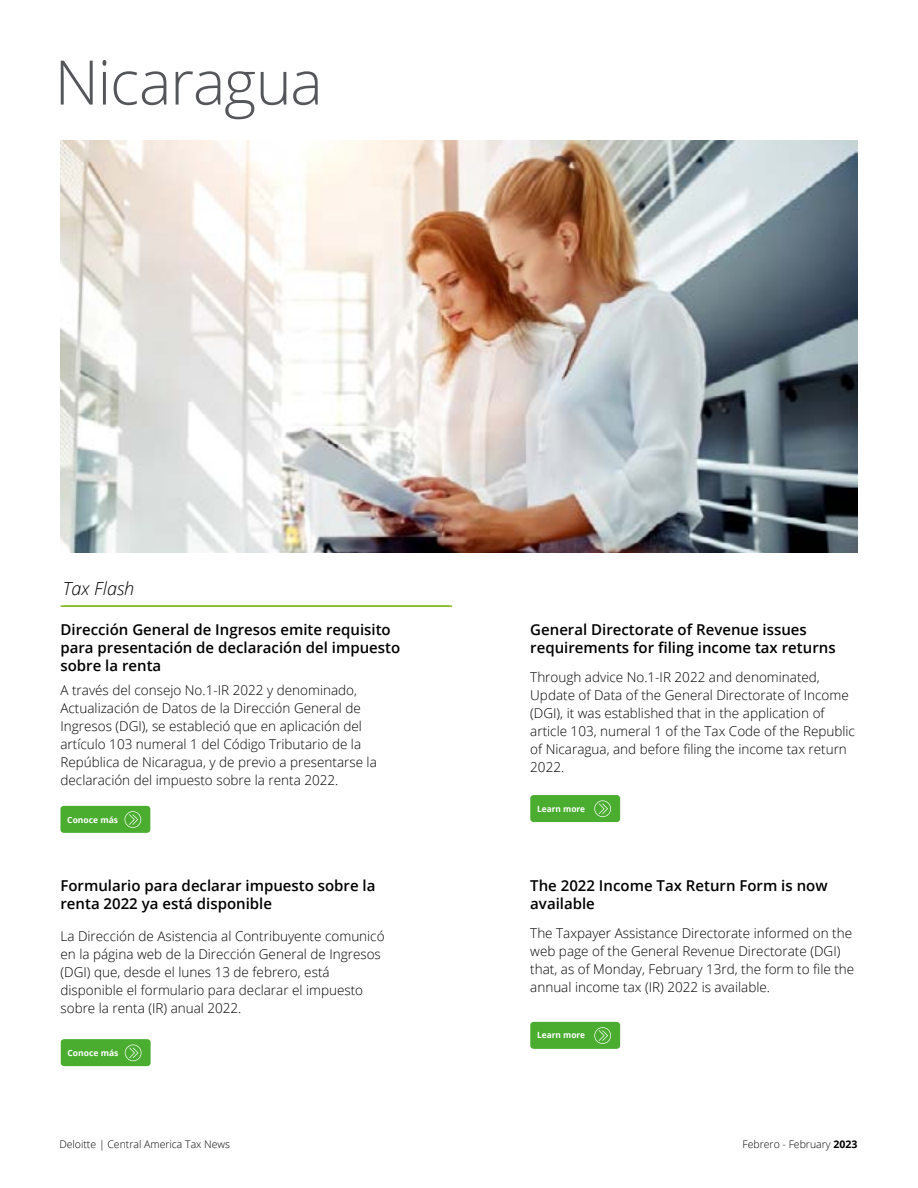
<style>
.page{position:relative;width:918px;height:1188px;background:#fff}
.page>*{position:absolute;margin:0;border:0;box-sizing:border-box;transform-origin:0 0}
.t1{font:300 61.5px "Open Sans";letter-spacing:-.02em;color:#545659}
.t2{font:italic 300 18px "Open Sans";color:#000101}
.t3{font:600 15px/18px "Open Sans";color:#000101}
.t4{font:600 15px/18px "Open Sans";color:#000}
.t5{font:300 13.5px/18px "Open Sans";color:#000101}
.t6{font:300 10.5px "Open Sans";color:#000101}
.t7{font:700 8.55px "Open Sans";color:#fff}
.s1{font-weight:700}
</style>
<div class="page">
<hr style="left:63px;top:605px;width:389px;height:2px;background:#86bc25">
<hr style="left:60px;top:605px;width:390px;height:2px;background:#86bc25">
<div style="left:530px;top:795px;width:90px;height:27px;background:#4aad30;border-radius:3px"></div>
<svg style="left:594px;top:800px;width:17px;height:17px"></svg>
<div style="left:60px;top:806px;width:90px;height:27px;background:#4aad30;border-radius:3px"></div>
<svg style="left:125px;top:811px;width:16px;height:17px"></svg>
<img style="left:60px;top:141px;width:798px;height:411px">
<div style="left:530px;top:1022px;width:90px;height:27px;background:#4aad30;border-radius:3px"></div>
<svg style="left:594px;top:1027px;width:17px;height:17px"></svg>
<div style="left:61px;top:1039px;width:90px;height:27px;background:#4aad30;border-radius:3px"></div>
<svg style="left:125px;top:1045px;width:16px;height:16px"></svg>
<h1 class="t1" style="left:55px;top:40px;width:270px">Nicaragua</h1>
<h2 class="t2" style="left:63px;top:576px;width:73px">Tax Flash</h2>
<p class="t3" style="left:60px;top:620px;width:341px">Dirección General de Ingresos emite requisito para presentación de declaración del impuesto sobre la renta</p>
<p class="t5" style="left:60px;top:681px;width:318px">A través del consejo No.1-IR 2022 y denominado, Actualización de Datos de la Dirección General de Ingresos (DGI), se estableció que en aplicación del artículo 103 numeral 1 del Código Tributario de la República de Nicaragua, y de previo a presentarse la declaración del impuesto sobre la renta 2022.</p>
<p class="t7" style="left:67px;top:813px;width:52px">Conoce más</p>
<p class="t3" style="left:60px;top:876px;width:317px">Formulario para declarar impuesto sobre la renta 2022 ya está disponible</p>
<p class="t5" style="left:60px;top:927px;width:326px">La Dirección de Asistencia al Contribuyente comunicó en la página web de la Dirección General de Ingresos (DGI) que, desde el lunes 13 de febrero, está disponible el formulario para declarar el impuesto sobre la renta (IR) anual 2022.</p>
<p class="t7" style="left:68px;top:1047px;width:52px">Conoce más</p>
<p class="t4" style="left:530px;top:620px;width:307px">General Directorate of Revenue issues requirements for filing income tax returns</p>
<p class="t5" style="left:530px;top:668px;width:326px">Through advice No.1-IR 2022 and denominated, Update of Data of the General Directorate of Income (DGI), it was established that in the application of article 103, numeral 1 of the Tax Code of the Republic of Nicaragua, and before filing the income tax return 2022.</p>
<p class="t7" style="left:537px;top:802px;width:50px">Learn more</p>
<p class="t4" style="left:530px;top:876px;width:299px">The 2022 Income Tax Return Form is now available</p>
<p class="t5" style="left:530px;top:924px;width:325px">The Taxpayer Assistance Directorate informed on the web page of the General Revenue Directorate (DGI) that, as of Monday, February 13rd, the form to file the annual income tax (IR) 2022 is available.</p>
<p class="t7" style="left:537px;top:1029px;width:50px">Learn more</p>
<p class="t6" style="left:59px;top:1137px;width:172px">Deloitte | Central America Tax News</p>
<p class="t6" style="left:742px;top:1137px;width:116px">Febrero - February <span class="s1">2023</span></p>
</div>
